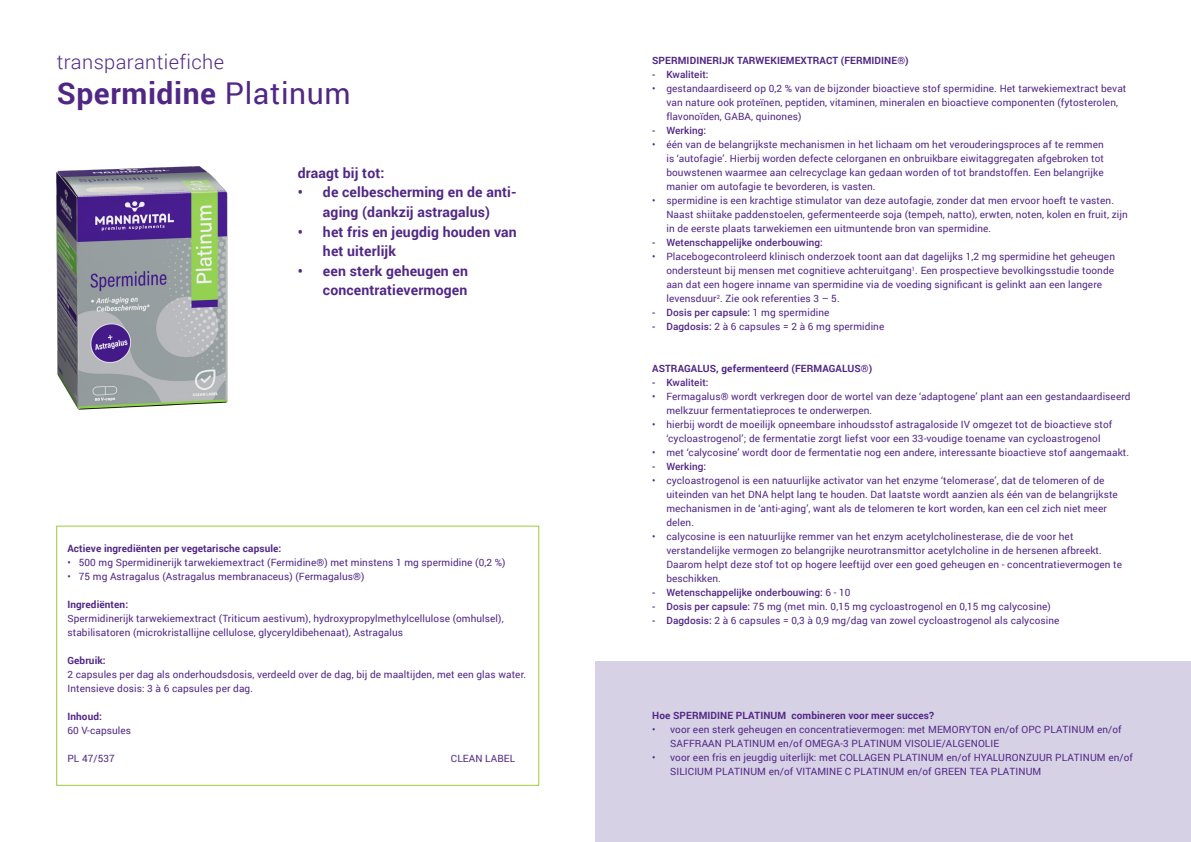
<style>
.page{position:relative;width:1191px;height:842px;background:#fff}
.page>*{position:absolute;margin:0;border:0;box-sizing:border-box;transform-origin:0 0}
.t1{font:700 30px "Roboto";letter-spacing:.02em;color:#512785}
.t2{font:300 20px "Roboto";letter-spacing:.02em;color:#512785}
.t3{font:700 14px/19.6px "Roboto";letter-spacing:.01em;color:#512785;text-align:center}
.t4{font:10px/14px "Roboto";letter-spacing:.01em;color:#512785}
.t5{font:700 10px "Roboto";letter-spacing:.01em;color:#512785}
.t6{font:500 10px "Roboto";letter-spacing:.01em;color:#512785}
.s1{font-weight:400}
.s2{font-weight:500}
</style>
<div class="page">
<div style="left:595px;top:661px;width:596px;height:181px;background:#d7d1e6"></div>
<div style="left:56px;top:526px;width:483px;height:259px;border:1px solid #9ecb3a"></div>
<img style="left:56px;top:166px;width:172px;height:244px">
<p class="t2" style="left:57px;top:48px;width:169px">transparantiefiche</p>
<p class="t1" style="left:57px;top:72px;width:295px">Spermidine <span class="s1">Platinum</span></p>
<p class="t3" style="left:298px;top:162px;width:88px">draagt bij tot:</p>
<p class="t3" style="left:298px;top:182px;width:220px">• de celbescherming en de anti&shy;aging (dankzij astragalus)</p>
<p class="t3" style="left:323px;top:221px;width:195px;text-align:left;text-indent:-25px">• het fris en jeugdig houden van het uiterlijk</p>
<p class="t3" style="left:298px;top:261px;width:172px;text-align:right">• een sterk geheugen en concentratievermogen</p>
<p class="t5" style="left:67px;top:541px;width:215px">Actieve ingrediënten per vegetarische capsule:</p>
<p class="t4" style="left:67px;top:555px;width:439px">• 500 mg Spermidinerijk tarwekiemextract (Fermidine®) met minstens 1 mg spermidine (0,2 %)</p>
<p class="t4" style="left:67px;top:569px;width:298px">• 75 mg Astragalus (Astragalus membranaceus) (Fermagalus®)</p>
<p class="t5" style="left:67px;top:597px;width:62px">Ingrediënten:</p>
<p class="t4" style="left:67px;top:611px;width:438px">Spermidinerijk tarwekiemextract (Triticum aestivum), hydroxypropylmethylcellulose (omhulsel), stabilisatoren (microkristallijne cellulose, glyceryldibehenaat), Astragalus</p>
<p class="t5" style="left:67px;top:653px;width:40px">Gebruik:</p>
<p class="t4" style="left:67px;top:667px;width:460px">2 capsules per dag als onderhoudsdosis, verdeeld over de dag, bij de maaltijden, met een glas water.<br>Intensieve dosis: 3 à 6 capsules per dag.</p>
<p class="t5" style="left:67px;top:709px;width:36px">Inhoud:</p>
<p class="t4" style="left:67px;top:723px;width:65px">60 V-capsules</p>
<p class="t4" style="left:67px;top:751px;width:49px">PL 47/537</p>
<p class="t4" style="left:451px;top:751px;width:66px">CLEAN LABEL</p>
<p class="t5" style="left:652px;top:54px;width:258px">SPERMIDINERIJK TARWEKIEMEXTRACT (FERMIDINE®)</p>
<p class="t6" style="left:652px;top:68px;width:58px">- Kwaliteit:</p>
<p class="t4" style="left:666px;top:81px;width:461px;text-indent:-14px">• gestandaardiseerd op 0,2 % van de bijzonder bioactieve stof spermidine. Het tarwekiemextract bevat van nature ook proteïnen, peptiden, vitaminen, mineralen en bioactieve componenten (fytosterolen, flavonoïden, GABA, quinones)</p>
<p class="t6" style="left:652px;top:124px;width:56px">- Werking:</p>
<p class="t4" style="left:666px;top:137px;width:439px;text-align:justify;text-indent:-14px">• één van de belangrijkste mechanismen in het lichaam om het verouderingsproces af te remmen is ‘autofagie’. Hierbij worden defecte celorganen en onbruikbare eiwitaggregaten afgebroken tot bouwstenen waarmee aan celrecyclage kan gedaan worden of tot brandstoffen. Een belangrijke manier om autofagie te bevorderen, is vasten.</p>
<p class="t4" style="left:666px;top:193px;width:463px;text-indent:-14px">• spermidine is een krachtige stimulator van deze autofagie, zonder dat men ervoor hoeft te vasten.<br>Naast shiitake paddenstoelen, gefermenteerde soja (tempeh, natto), erwten, noten, kolen en fruit, zijn in de eerste plaats tarwekiemen een uitmuntende bron van spermidine.</p>
<p class="t6" style="left:652px;top:236px;width:172px">- Wetenschappelijke onderbouwing:</p>
<p class="t4" style="left:666px;top:249px;width:450px;text-indent:-14px">• Placebogecontroleerd klinisch onderzoek toont aan dat dagelijks 1,2 mg spermidine het geheugen ondersteunt bij mensen met cognitieve achteruitgang<sup>1</sup>. Een prospectieve bevolkingsstudie toonde aan dat een hogere inname van spermidine via de voeding significant is gelinkt aan een langere levensduur<sup>2</sup>. Zie ook referenties 3 – 5.</p>
<p class="t6" style="left:652px;top:306px;width:179px">- Dosis per capsule: <span class="s1">1 mg spermidine</span></p>
<p class="t4" style="left:652px;top:319px;width:234px"><span class="s2">- Dagdosis:</span> 2 à 6 capsules = 2 à 6 mg spermidine</p>
<p class="t5" style="left:652px;top:362px;width:222px">ASTRAGALUS, gefermenteerd (FERMAGALUS®)</p>
<p class="t6" style="left:652px;top:376px;width:58px">- Kwaliteit:</p>
<p class="t4" style="left:666px;top:389px;width:465px;text-indent:-14px">• Fermagalus® wordt verkregen door de wortel van deze ‘adaptogene’ plant aan een gestandaardiseerd melkzuur fermentatieproces te onderwerpen.</p>
<p class="t4" style="left:652px;top:417px;width:462px;text-align:center">• hierbij wordt de moeilijk opneembare inhoudsstof astragaloside IV omgezet tot de bioactieve stof ‘cycloastrogenol’; de fermentatie zorgt liefst voor een 33-voudige toename van cycloastrogenol</p>
<p class="t4" style="left:652px;top:445px;width:478px">• met ‘calycosine’ wordt door de fermentatie nog een andere, interessante bioactieve stof aangemaakt.</p>
<p class="t6" style="left:652px;top:460px;width:56px">- Werking:</p>
<p class="t4" style="left:666px;top:473px;width:453px;text-indent:-14px">• cycloastrogenol is een natuurlijke activator van het enzyme ‘telomerase’, dat de telomeren of de uiteinden van het DNA helpt lang te houden. Dat laatste wordt aanzien als één van de belangrijkste mechanismen in de ‘anti-aging’, want als de telomeren te kort worden, kan een cel zich niet meer delen.</p>
<p class="t4" style="left:666px;top:529px;width:457px;text-indent:-14px">• calycosine is een natuurlijke remmer van het enzym acetylcholinesterase, die de voor het verstandelijke vermogen zo belangrijke neurotransmittor acetylcholine in de hersenen afbreekt.<br>Daarom helpt deze stof tot op hogere leeftijd over een goed geheugen en - concentratievermogen te beschikken.</p>
<p class="t6" style="left:652px;top:586px;width:200px">- Wetenschappelijke onderbouwing: <span class="s1">6 - 10</span></p>
<p class="t4" style="left:652px;top:599px;width:400px"><span class="s2">- Dosis per capsule:</span> 75 mg (met min. 0,15 mg cycloastrogenol en 0,15 mg calycosine)</p>
<p class="t4" style="left:652px;top:613px;width:409px"><span class="s2">- Dagdosis:</span> 2 à 6 capsules = 0,3 à 0,9 mg/dag van zowel cycloastrogenol als calycosine</p>
<p class="t5" style="left:652px;top:708px;width:283px">Hoe SPERMIDINE PLATINUM combineren voor meer succes?</p>
<p class="t4" style="left:670px;top:722px;width:453px;text-indent:-18px">• voor een sterk geheugen en concentratievermogen: met MEMORYTON en/of OPC PLATINUM en/of<br>SAFFRAAN PLATINUM en/of OMEGA-3 PLATINUM VISOLIE/ALGENOLIE</p>
<p class="t4" style="left:670px;top:750px;width:464px;text-indent:-18px">• voor een fris en jeugdig uiterlijk: met COLLAGEN PLATINUM en/of HYALURONZUUR PLATINUM en/of<br>SILICIUM PLATINUM en/of VITAMINE C PLATINUM en/of GREEN TEA PLATINUM</p>
</div>
